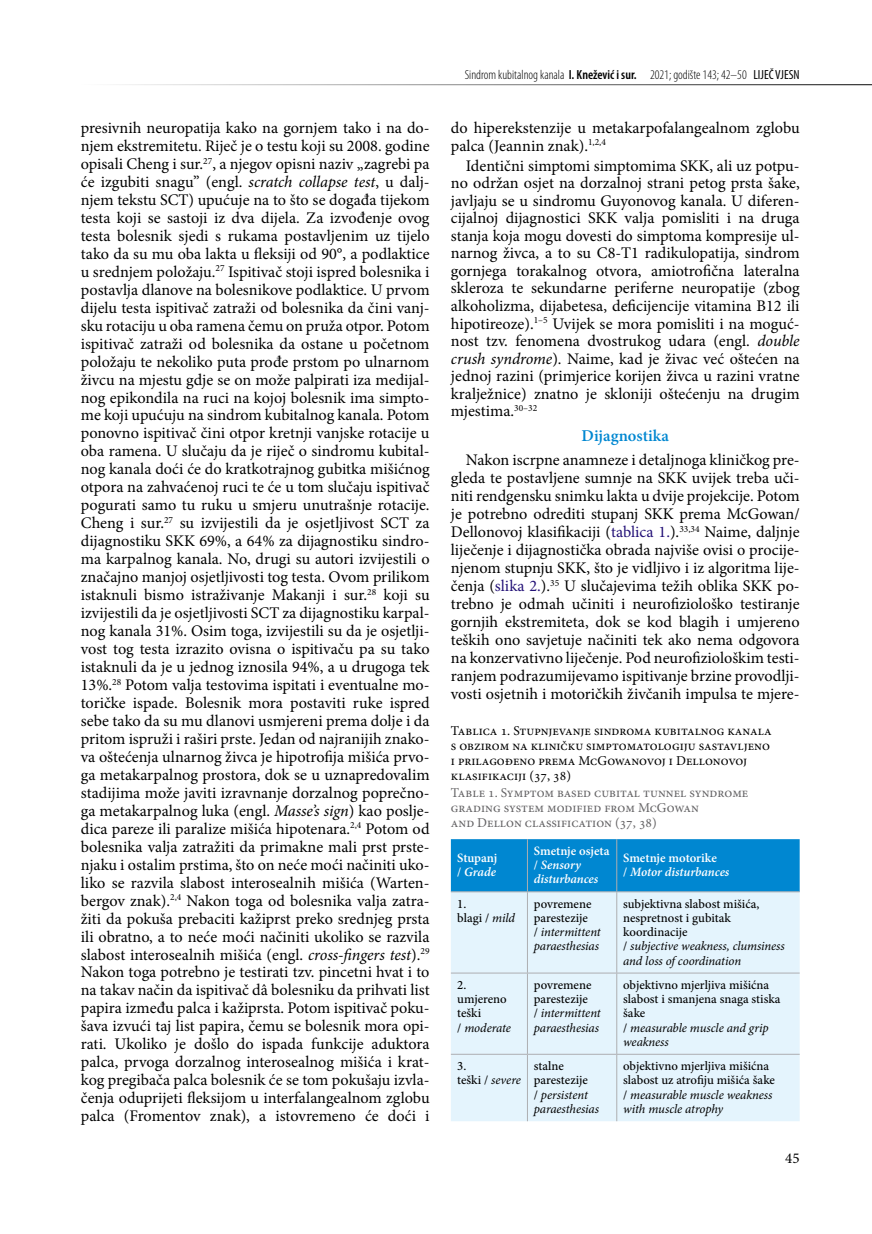
<style>
.page{position:relative;width:872px;height:1234px;background:#fff}
.page>*{position:absolute;margin:0;border:0;box-sizing:border-box;transform-origin:0 0}
.t1{font:600 16.5px "Minion Pro";color:#0087d1}
.t2{font:16.2px/18px "Minion Pro";color:#000}
.t3{font:15px "Minion Pro";color:#000}
.t4{font:13.5px/15px "Minion Pro";color:#000}
.t5{font:13.5px/15px "Minion Pro";color:#646365}
.t6{font:300 condensed 13.2px "Myriad Pro";color:#000}
.t7{font:500 12.75px/14.2px "Minion Pro";color:#000}
.t8{font:italic 12.75px/14.2px "Minion Pro";letter-spacing:-.01em;color:#000}
.t9{font:italic 600 12.75px/14.2px "Minion Pro";letter-spacing:-.005em;color:#fff}
.t10{font:600 12.75px/14.2px "Minion Pro";letter-spacing:-.01em;color:#fff}
.s1{font-weight:600}
.s2{font-weight:400}
.s3{font-style:italic}
.s4{color:#231177}
.s5{font-style:normal}
.s6{font-weight:400;font-style:italic}
.s7{font-weight:500;font-style:normal}
</style>
<div class="page">
<hr style="left:81px;top:84px;width:791px;height:1px;background:#000">
<div style="left:451px;top:839px;width:348px;height:52px;background:#0087d1"></div>
<div style="left:451px;top:892px;width:348px;height:228px;background:#e4f4fd"></div>
<hr style="left:527px;top:839px;width:1px;height:52px;background:#adaeb1">
<hr style="left:616px;top:839px;width:1px;height:52px;background:#adaeb1">
<hr style="left:451px;top:891px;width:76px;height:1px;background:#adaeb1">
<hr style="left:527px;top:891px;width:90px;height:1px;background:#adaeb1">
<hr style="left:527px;top:892px;width:1px;height:80px;background:#adaeb1">
<hr style="left:617px;top:891px;width:182px;height:1px;background:#adaeb1">
<hr style="left:616px;top:892px;width:1px;height:80px;background:#adaeb1">
<hr style="left:451px;top:972px;width:76px;height:1px;background:#adaeb1">
<hr style="left:527px;top:972px;width:90px;height:1px;background:#adaeb1">
<hr style="left:527px;top:973px;width:1px;height:80px;background:#adaeb1">
<hr style="left:617px;top:972px;width:182px;height:1px;background:#adaeb1">
<hr style="left:616px;top:973px;width:1px;height:80px;background:#adaeb1">
<hr style="left:451px;top:1053px;width:76px;height:1px;background:#adaeb1">
<hr style="left:527px;top:1053px;width:90px;height:1px;background:#adaeb1">
<hr style="left:527px;top:1054px;width:1px;height:66px;background:#adaeb1">
<hr style="left:617px;top:1053px;width:182px;height:1px;background:#adaeb1">
<hr style="left:616px;top:1054px;width:1px;height:66px;background:#adaeb1">
<p class="t6" style="left:465px;top:67px;width:336px">Sindrom kubitalnog kanala <span class="s1">I. Knežević i sur.</span> 2021; godište 143; 42–50 <span class="s2">LIJEČ VJESN</span></p>
<p class="t2" style="left:81px;top:119px;width:350px">presivnih neuropatija kako na gornjem tako i na do&shy;njem ekstremitetu. Riječ je o testu koji su 2008. godine opisali Cheng i sur.<sup>27</sup>, a njegov opisni naziv „zagrebi pa će izgubiti snagu” (engl. <span class="s3">scratch collapse test</span>, u dalj&shy;njem tekstu SCT) upućuje na to što se događa tijekom testa koji se sastoji iz dva dijela. Za izvođenje ovog testa bolesnik sjedi s rukama postavljenim uz tijelo tako da su mu oba lakta u fleksiji od 90°, a podlaktice u srednjem položaju.<sup>27</sup> Ispitivač stoji ispred bolesnika i postavlja dlanove na bolesnikove podlaktice. U prvom dijelu testa ispitivač zatraži od bolesnika da čini vanj&shy;sku rotaciju u oba ramena čemu on pruža otpor. Potom ispitivač zatraži od bolesnika da ostane u početnom položaju te nekoliko puta prođe prstom po ulnarnom živcu na mjestu gdje se on može palpirati iza medijal&shy;nog epikondila na ruci na kojoj bolesnik ima simpto&shy;me koji upućuju na sindrom kubitalnog kanala. Potom ponovno ispitivač čini otpor kretnji vanjske rotacije u oba ramena. U slučaju da je riječ o sindromu kubital&shy;nog kanala doći će do kratkotrajnog gubitka mišićnog otpora na zahvaćenoj ruci te će u tom slučaju ispitivač pogurati samo tu ruku u smjeru unutrašnje rotacije.<br>Cheng i sur.<sup>27</sup> su izvijestili da je osjetljivost SCT za dijagnostiku SKK 69%, a 64% za dijagnostiku sindro&shy;ma karpalnog kanala. No, drugi su autori izvijestili o značajno manjoj osjetljivosti tog testa. Ovom prilikom istaknuli bismo istraživanje Makanji i sur.<sup>28</sup> koji su izvijestili da je osjetljivosti SCT za dijagnostiku karpal&shy;nog kanala 31%. Osim toga, izvijestili su da je osjetlji&shy;vost tog testa izrazito ovisna o ispitivaču pa su tako istaknuli da je u jednog iznosila 94%, a u drugoga tek 13%.<sup>28</sup> Potom valja testovima ispitati i eventualne mo&shy;toričke ispade. Bolesnik mora postaviti ruke ispred sebe tako da su mu dlanovi usmjereni prema dolje i da pritom ispruži i raširi prste. Jedan od najranijih znako&shy;va oštećenja ulnarnog živca je hipotrofija mišića prvo&shy;ga metakarpalnog prostora, dok se u uznapredovalim stadijima može javiti izravnanje dorzalnog poprečno&shy;ga metakarpalnog luka (engl. <span class="s3">Masse’s sign</span>) kao poslje&shy;dica pareze ili paralize mišića hipotenara.<sup>2,4</sup> Potom od bolesnika valja zatražiti da primakne mali prst prste&shy;njaku i ostalim prstima, što on neće moći načiniti uko&shy;liko se razvila slabost interosealnih mišića (Warten&shy;bergov znak).<sup>2,4</sup> Nakon toga od bolesnika valja zatra&shy;žiti da pokuša prebaciti kažiprst preko srednjeg prsta ili obratno, a to neće moći načiniti ukoliko se razvila slabost interosealnih mišića (engl. <span class="s3">cross-fingers test</span>).<sup>29<br></sup>Nakon toga potrebno je testirati tzv. pincetni hvat i to na takav način da ispitivač dâ bolesniku da prihvati list papira između palca i kažiprsta. Potom ispitivač poku&shy;šava izvući taj list papira, čemu se bolesnik mora opi&shy;rati. Ukoliko je došlo do ispada funkcije aduktora palca, prvoga dorzalnog interosealnog mišića i krat&shy;kog pregibača palca bolesnik će se tom pokušaju izvla&shy;čenja oduprijeti fleksijom u interfalangealnom zglobu palca (Fromentov znak), a istovremeno će doći i</p>
<p class="t2" style="left:451px;top:119px;width:350px">do hiperekstenzije u metakarpofalangealnom zglobu palca (Jeannin znak).<sup>1,2,4</sup></p>
<p class="t2" style="left:451px;top:157px;width:350px;line-height:17.5px;text-align:justify;text-indent:15px">Identični simptomi simptomima SKK, ali uz potpu&shy;no održan osjet na dorzalnoj strani petog prsta šake, javljaju se u sindromu Guyonovog kanala. U diferen&shy;cijalnoj dijagnostici SKK valja pomisliti i na druga stanja koja mogu dovesti do simptoma kompresije ul&shy;narnog živca, a to su C8-T1 radikulopatija, sindrom gornjega torakalnog otvora, amiotrofična lateralna skleroza te sekundarne periferne neuropatije (zbog alkoholizma, dijabetesa, deficijencije vitamina B12 ili hipotireoze).<sup>1–5</sup> Uvijek se mora pomisliti i na moguć&shy;nost tzv. fenomena dvostrukog udara (engl. <span class="s3">double crush syndrome</span>). Naime, kad je živac već oštećen na jednoj razini (primjerice korijen živca u razini vratne kralježnice) znatno je skloniji oštećenju na drugim mjestima.<sup>30–32</sup></p>
<p class="t1" style="left:581px;top:424px;width:89px">Dijagnostika</p>
<p class="t2" style="left:451px;top:451px;width:350px;text-align:justify;text-indent:15px">Nakon iscrpne anamneze i detaljnoga kliničkog pre&shy;gleda te postavljene sumnje na SKK uvijek treba uči&shy;niti rendgensku snimku lakta u dvije projekcije. Potom je potrebno odrediti stupanj SKK prema McGowan/ Dellonovoj klasifikaciji (<span class="s4">tablica 1.</span>).<sup>33,34</sup> Naime, daljnje liječenje i dijagnostička obrada najviše ovisi o procije&shy;njenom stupnju SKK, što je vidljivo i iz algoritma lije&shy;čenja (<span class="s4">slika 2.</span>).<sup>35</sup> U slučajevima težih oblika SKK po&shy;trebno je odmah učiniti i neurofiziološko testiranje gornjih ekstremiteta, dok se kod blagih i umjereno teških ono savjetuje načiniti tek ako nema odgovora na konzervativno liječenje. Pod neurofiziološkim testi&shy;ranjem podrazumijevamo ispitivanje brzine provodlji&shy;vosti osjetnih i motoričkih živčanih impulsa te mjere-</p>
<p class="t4" style="left:451px;top:722px;width:322px">Tablica 1. Stupnjevanje sindroma kubitalnog kanala s obzirom na kliničku simptomatologiju sastavljeno i prilagođeno prema McGowanovoj i Dellonovoj klasifikaciji (37, 38)</p>
<p class="t5" style="left:451px;top:784px;width:299px">Table 1. Symptom based cubital tunnel syndrome grading system modified from McGowan<br>and Dellon classification (37, 38)</p>
<p class="t10" style="left:457px;top:850px;width:42px">Stupanj / <span class="s3">Grade</span></p>
<p class="t9" style="left:534px;top:843px;width:77px"><span class="s5">Smetnje osjeta /</span> Sensory disturbances</p>
<p class="t9" style="left:623px;top:850px;width:108px"><span class="s5">Smetnje motorike<br>/</span> Motor disturbances</p>
<p class="t7" style="left:457px;top:896px;width:59px">1.<br>blagi / <span class="s6">mild</span></p>
<p class="t8" style="left:534px;top:896px;width:68px"><span class="s7">povremene parestezije<br>/</span> intermittent paraesthesias</p>
<p class="t7" style="left:623px;top:896px;width:163px">subjektivna slabost mišića, nespretnost i gubitak koordinacije<br>/ <span class="s6">subjective weakness, clumsiness and loss of coordination</span></p>
<p class="t7" style="left:457px;top:977px;width:55px">2. umjereno teški<br>/ <span class="s6">moderate</span></p>
<p class="t8" style="left:534px;top:977px;width:68px"><span class="s7">povremene parestezije<br>/</span> intermittent paraesthesias</p>
<p class="t7" style="left:623px;top:977px;width:159px">objektivno mjerljiva mišićna slabost i smanjena snaga stiska šake<br>/ <span class="s6">measurable muscle and grip weakness</span></p>
<p class="t7" style="left:457px;top:1058px;width:65px">3.<br>teški / <span class="s6">severe</span></p>
<p class="t8" style="left:534px;top:1058px;width:67px"><span class="s7">stalne parestezije<br>/</span> persistent paraesthesias</p>
<p class="t7" style="left:623px;top:1058px;width:153px">objektivno mjerljiva mišićna slabost uz atrofiju mišića šake / <span class="s6">measurable muscle weakness with muscle atrophy</span></p>
<p class="t3" style="left:785px;top:1147px;width:16px">45</p>
</div>
